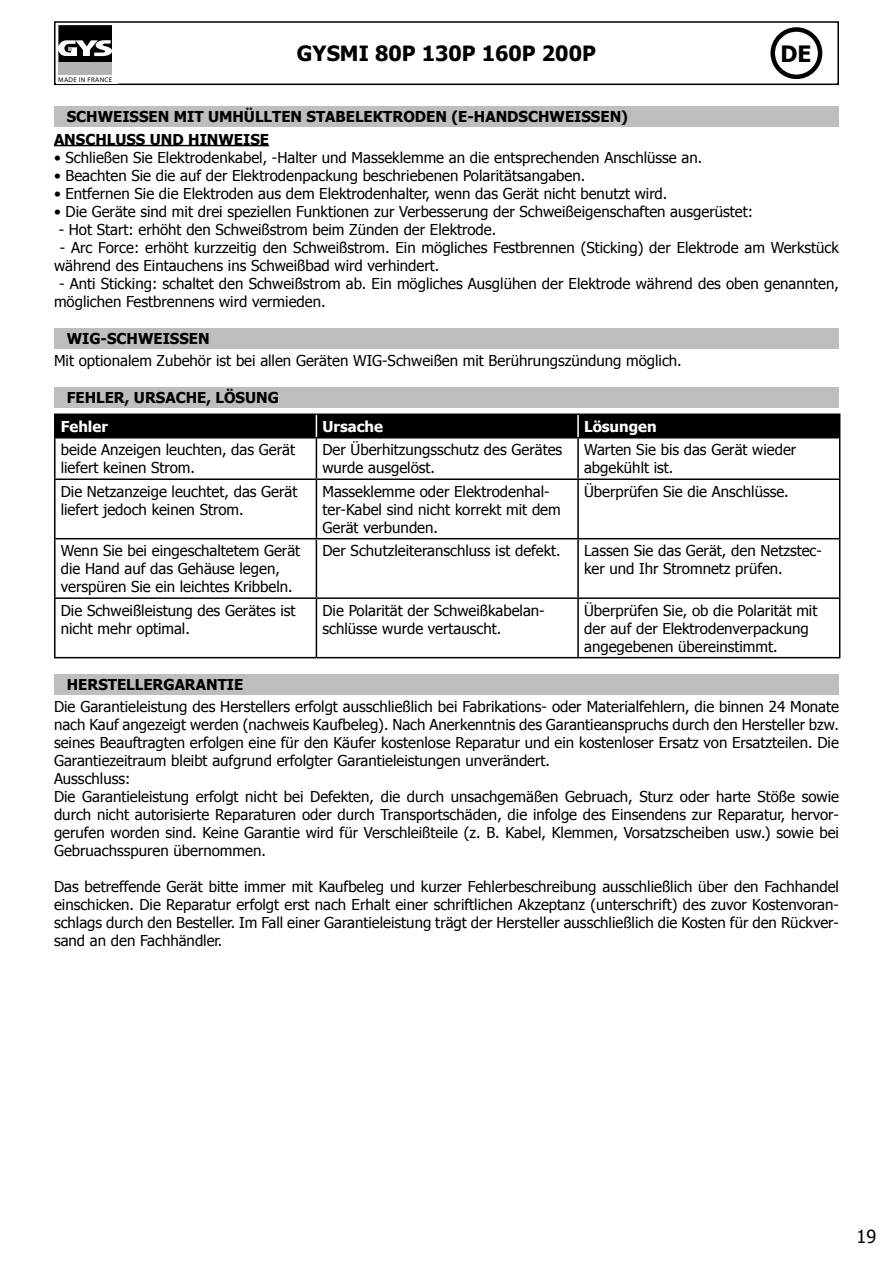
<style>
.page{position:relative;width:893px;height:1263px;background:#fff}
.page>*{position:absolute;margin:0;border:0;box-sizing:border-box;transform-origin:0 0}
.t1{font:700 22.5px "Tahoma";color:#000}
.t2{font:700 21px "Tahoma";color:#000}
.t3{font:18px "Tahoma";color:#000}
.t4{font:15px/18px "Tahoma";color:#000}
.t5{font:700 15px/22.4px "Tahoma";color:#000}
.t6{font:700 15px "Tahoma";color:#fff}
.t7{font:6.75px "Myriad";letter-spacing:.05em;color:#000}
</style>
<div class="page">
<div style="left:54px;top:21px;width:785px;height:64px;border:2px solid #000"></div>
<div style="left:56px;top:23px;width:61px;height:61px;background:#fff"></div>
<div style="left:58px;top:62px;width:54px;height:13px;background:#b3b2b2"></div>
<svg style="left:58px;top:25px;width:54px;height:37px"></svg>
<div style="left:770px;top:27px;width:52px;height:52px;border:4px solid #000;border-radius:50%"></div>
<hr style="left:54px;top:145px;width:215px;height:1px;background:#000">
<div style="left:54px;top:106px;width:785px;height:20px;background:#bebebe"></div>
<div style="left:54px;top:328px;width:785px;height:20px;background:#bebebe"></div>
<div style="left:54px;top:387px;width:785px;height:20px;background:#bebebe"></div>
<hr style="left:54px;top:413px;width:262px;height:2px;background:#000">
<hr style="left:54px;top:415px;width:2px;height:22px;background:#000">
<hr style="left:316px;top:413px;width:262px;height:2px;background:#000">
<hr style="left:578px;top:413px;width:262px;height:2px;background:#000">
<hr style="left:54px;top:437px;width:262px;height:1px;background:#000">
<hr style="left:54px;top:438px;width:2px;height:40px;background:#000">
<hr style="left:316px;top:438px;width:1px;height:40px;background:#000">
<hr style="left:577px;top:438px;width:2px;height:40px;background:#000">
<hr style="left:839px;top:438px;width:1px;height:40px;background:#000">
<hr style="left:54px;top:478px;width:262px;height:2px;background:#000">
<hr style="left:54px;top:480px;width:2px;height:58px;background:#000">
<hr style="left:316px;top:478px;width:262px;height:2px;background:#000">
<hr style="left:316px;top:480px;width:1px;height:58px;background:#000">
<hr style="left:578px;top:478px;width:262px;height:2px;background:#000">
<hr style="left:577px;top:480px;width:2px;height:58px;background:#000">
<hr style="left:839px;top:480px;width:1px;height:58px;background:#000">
<hr style="left:54px;top:538px;width:262px;height:1px;background:#000">
<hr style="left:54px;top:539px;width:2px;height:58px;background:#000">
<hr style="left:316px;top:538px;width:262px;height:1px;background:#000">
<hr style="left:316px;top:539px;width:1px;height:58px;background:#000">
<hr style="left:578px;top:538px;width:262px;height:1px;background:#000">
<hr style="left:577px;top:539px;width:2px;height:58px;background:#000">
<hr style="left:839px;top:539px;width:1px;height:58px;background:#000">
<hr style="left:54px;top:597px;width:262px;height:2px;background:#000">
<hr style="left:54px;top:599px;width:2px;height:58px;background:#000">
<hr style="left:316px;top:597px;width:262px;height:2px;background:#000">
<hr style="left:316px;top:599px;width:1px;height:58px;background:#000">
<hr style="left:578px;top:597px;width:262px;height:2px;background:#000">
<hr style="left:577px;top:599px;width:2px;height:58px;background:#000">
<hr style="left:839px;top:599px;width:1px;height:58px;background:#000">
<hr style="left:54px;top:657px;width:262px;height:1px;background:#000">
<hr style="left:316px;top:657px;width:262px;height:1px;background:#000">
<hr style="left:578px;top:657px;width:262px;height:1px;background:#000">
<div style="left:56px;top:414px;width:784px;height:24px;background:#000"></div>
<hr style="left:577px;top:415px;width:2px;height:22px;background:#fff">
<div style="left:54px;top:674px;width:785px;height:20px;background:#bebebe"></div>
<p class="t7" style="left:58px;top:76px;width:56px">MADE IN FRANCE</p>
<h2 class="t2" style="left:297px;top:39px;width:300px">GYSMI 80P 130P 160P 200P</h2>
<h1 class="t1" style="left:781px;top:38px;width:32px">DE</h1>
<p class="t5" style="left:54px;top:105px;width:576px;text-indent:13px">SCHWEISSEN MIT UMHÜLLTEN STABELEKTRODEN (E-HANDSCHWEISSEN)<br>ANSCHLUSS UND HINWEISE</p>
<p class="t4" style="left:54px;top:147px;width:650px">• Schließen Sie Elektrodenkabel, -Halter und Masseklemme an die entsprechenden Anschlüsse an.</p>
<p class="t4" style="left:54px;top:165px;width:533px">• Beachten Sie die auf der Elektrodenpackung beschriebenen Polaritätsangaben.</p>
<p class="t4" style="left:54px;top:183px;width:615px">• Entfernen Sie die Elektroden aus dem Elektrodenhalter, wenn das Gerät nicht benutzt wird.</p>
<p class="t4" style="left:54px;top:201px;width:701px">• Die Geräte sind mit drei speziellen Funktionen zur Verbesserung der Schweißeigenschaften ausgerüstet:</p>
<p class="t4" style="left:59px;top:219px;width:439px">- Hot Start: erhöht den Schweißstrom beim Zünden der Elektrode.</p>
<p class="t4" style="left:54px;top:237px;width:786px;text-indent:6px">- Arc Force: erhöht kurzzeitig den Schweißstrom. Ein mögliches Festbrennen (Sticking) der Elektrode am Werkstück während des Eintauchens ins Schweißbad wird verhindert.</p>
<p class="t4" style="left:54px;top:273px;width:786px;text-indent:5px">- Anti Sticking: schaltet den Schweißstrom ab. Ein mögliches Ausglühen der Elektrode während des oben genannten, möglichen Festbrennens wird vermieden.</p>
<p class="t5" style="left:67px;top:326px;width:144px">WIG-SCHWEISSEN</p>
<p class="t4" style="left:54px;top:351px;width:629px">Mit optionalem Zubehör ist bei allen Geräten WIG-Schweißen mit Berührungszündung möglich.</p>
<p class="t5" style="left:67px;top:386px;width:214px">FEHLER, URSACHE, LÖSUNG</p>
<p class="t6" style="left:61px;top:416px;width:49px">Fehler</p>
<p class="t6" style="left:322px;top:416px;width:62px">Ursache</p>
<p class="t6" style="left:584px;top:416px;width:74px">Lösungen</p>
<p class="t4" style="left:61px;top:440px;width:236px">beide Anzeigen leuchten, das Gerät liefert keinen Strom.</p>
<p class="t4" style="left:322px;top:440px;width:241px">Der Überhitzungsschutz des Gerätes wurde ausgelöst.</p>
<p class="t4" style="left:584px;top:440px;width:214px">Warten Sie bis das Gerät wieder abgekühlt ist.</p>
<p class="t4" style="left:61px;top:482px;width:238px">Die Netzanzeige leuchtet, das Gerät liefert jedoch keinen Strom.</p>
<p class="t4" style="left:322px;top:482px;width:240px">Masseklemme oder Elektrodenhal&shy;ter-Kabel sind nicht korrekt mit dem<br>Gerät verbunden.</p>
<p class="t4" style="left:584px;top:482px;width:206px">Überprüfen Sie die Anschlüsse.</p>
<p class="t4" style="left:61px;top:541px;width:241px">Wenn Sie bei eingeschaltetem Gerät die Hand auf das Gehäuse legen, verspüren Sie ein leichtes Kribbeln.</p>
<p class="t4" style="left:322px;top:541px;width:240px">Der Schutzleiteranschluss ist defekt.</p>
<p class="t4" style="left:584px;top:541px;width:239px">Lassen Sie das Gerät, den Netzstec&shy;ker und Ihr Stromnetz prüfen.</p>
<p class="t4" style="left:61px;top:600px;width:236px">Die Schweißleistung des Gerätes ist nicht mehr optimal.</p>
<p class="t4" style="left:322px;top:600px;width:224px">Die Polarität der Schweißkabelan&shy;schlüsse wurde vertauscht.</p>
<p class="t4" style="left:584px;top:600px;width:235px">Überprüfen Sie, ob die Polarität mit der auf der Elektrodenverpackung angegebenen übereinstimmt.</p>
<p class="t5" style="left:67px;top:672px;width:178px">HERSTELLERGARANTIE</p>
<p class="t4" style="left:54px;top:697px;width:786px">Die Garantieleistung des Herstellers erfolgt ausschließlich bei Fabrikations- oder Materialfehlern, die binnen 24 Monate nach Kauf angezeigt werden (nachweis Kaufbeleg). Nach Anerkenntnis des Garantieanspruchs durch den Hersteller bzw. seines Beauftragten erfolgen eine für den Käufer kostenlose Reparatur und ein kostenloser Ersatz von Ersatzteilen. Die Garantiezeitraum bleibt aufgrund erfolgter Garantieleistungen unverändert.<br>Ausschluss:<br>Die Garantieleistung erfolgt nicht bei Defekten, die durch unsachgemäßen Gebruach, Sturz oder harte Stöße sowie durch nicht autorisierte Reparaturen oder durch Transportschäden, die infolge des Einsendens zur Reparatur, hervor&shy;gerufen worden sind. Keine Garantie wird für Verschleißteile (z. B. Kabel, Klemmen, Vorsatzscheiben usw.) sowie bei Gebruachsspuren übernommen.</p>
<p class="t4" style="left:54px;top:877px;width:786px;text-align:justify">Das betreffende Gerät bitte immer mit Kaufbeleg und kurzer Fehlerbeschreibung ausschließlich über den Fachhandel einschicken. Die Reparatur erfolgt erst nach Erhalt einer schriftlichen Akzeptanz (unterschrift) des zuvor Kostenvoran&shy;schlags durch den Besteller. Im Fall einer Garantieleistung trägt der Hersteller ausschließlich die Kosten für den Rückver&shy;sand an den Fachhändler.</p>
<p class="t3" style="left:856px;top:1224px;width:21px">19</p>
</div>
